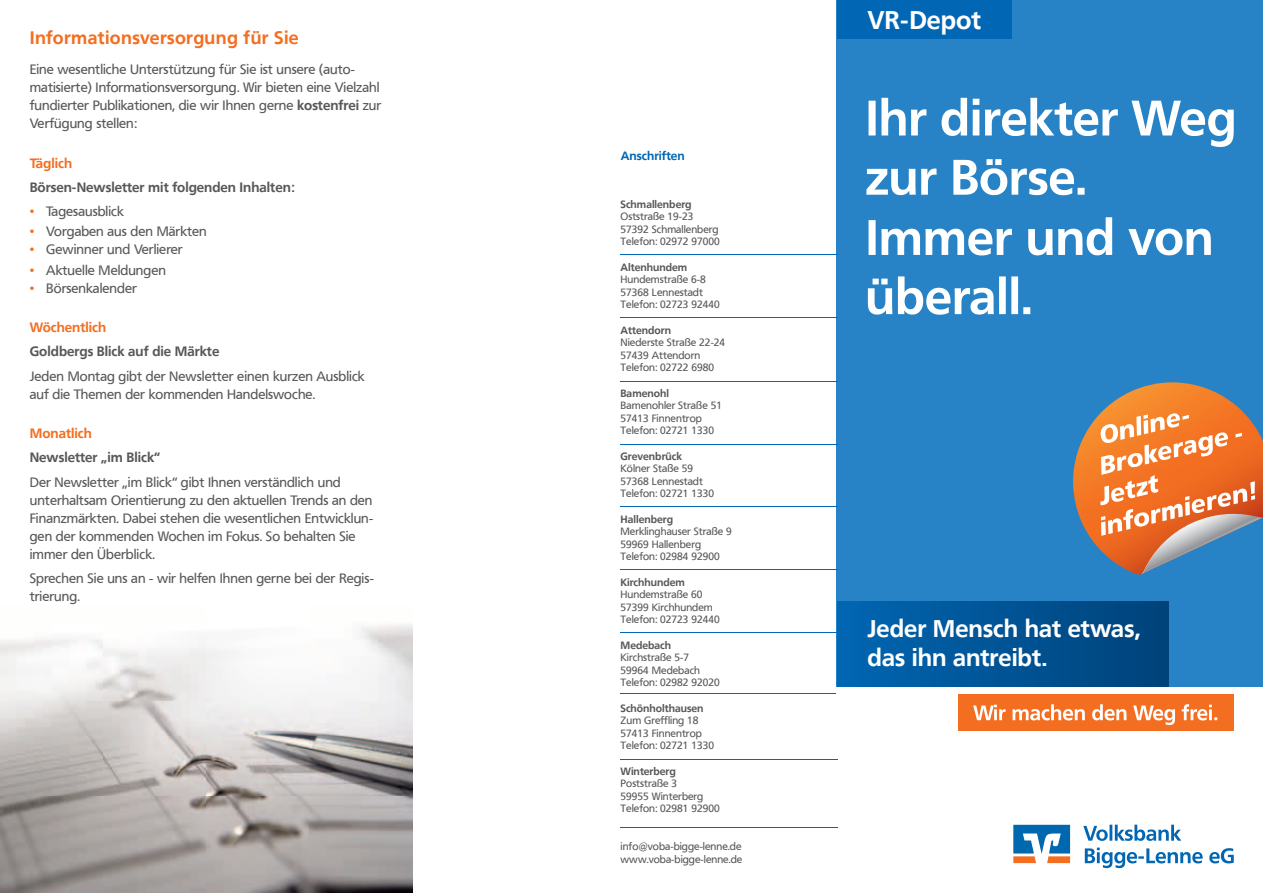
<style>
.page{position:relative;width:1263px;height:893px;background:#fff}
.page>*{position:absolute;margin:0;border:0;box-sizing:border-box;transform-origin:0 0}
.t1{font:700 25.5px "Frutiger VR";color:#fff}
.t2{font:700 24px/28.8px "Frutiger VR";color:#fff}
.t3{font:700 18px "Frutiger VR";letter-spacing:.02em;color:#f36e21}
.t4{font:13.5px/18px "Frutiger VR";color:#57585a}
.t5{font:700 13.5px "Frutiger VR";color:#57585a}
.t6{font:700 13.5px "Frutiger VR";color:#f36e21}
.t7{font:700 12px "Frutiger VR";color:#0166b3}
.t8{font:10.5px/12.6px "Frutiger VR";color:#57585a}
.t9{font:700 10.5px "Frutiger VR";color:#57585a}
.s1{font-weight:700}
.s2{color:#f36e21}
</style>
<div class="page">
<div style="left:836px;top:0;width:427px;height:687px;background:#2783c5"></div>
<div style="left:837px;top:0;width:175px;height:38px;background:#0166b3"></div>
<div style="left:838px;top:602px;width:330px;height:85px;background:linear-gradient(to right,#0166b2,#004279)"></div>
<div style="left:958px;top:694px;width:275px;height:36px;background:#f36e21"></div>
<svg style="left:973px;top:704px;width:244px;height:21px"></svg>
<svg style="left:1085px;top:848px;width:149px;height:20px"></svg>
<svg style="left:1083px;top:825px;width:98px;height:16px"></svg>
<div style="left:1012px;top:823px;width:59px;height:41px;background:#cadfee"></div>
<svg style="left:1013px;top:825px;width:57px;height:38px;background:#6f97b3"></svg>
<hr style="left:620px;top:381px;width:218px;height:1px;background:#0166b3">
<hr style="left:620px;top:444px;width:218px;height:1px;background:#0166b3">
<hr style="left:620px;top:506px;width:218px;height:1px;background:#0166b3">
<hr style="left:620px;top:569px;width:218px;height:1px;background:#0166b3">
<hr style="left:620px;top:632px;width:218px;height:1px;background:#0166b3">
<hr style="left:620px;top:694px;width:216px;height:1px;background:#0166b3">
<hr style="left:620px;top:759px;width:218px;height:1px;background:#0166b3">
<hr style="left:620px;top:254px;width:218px;height:1px;background:#0166b3">
<hr style="left:620px;top:317px;width:218px;height:1px;background:#0166b3">
<hr style="left:620px;top:827px;width:218px;height:1px;background:#0166b3">
<img style="left:0;top:624px;width:412px;height:269px">
<svg style="left:868px;top:276px;width:162px;height:39px"></svg>
<svg style="left:868px;top:217px;width:343px;height:38px"></svg>
<svg style="left:866px;top:159px;width:218px;height:36px"></svg>
<svg style="left:868px;top:98px;width:366px;height:49px"></svg>
<svg style="left:1073px;top:382px;width:190px;height:193px"></svg>
<h3 class="t3" style="left:30px;top:26px;width:270px">Informationsversorgung für Sie</h3>
<p class="t4" style="left:30px;top:61px;width:353px">Eine wesentliche Unterstützung für Sie ist unsere (auto&shy;matisierte) Informationsversorgung. Wir bieten eine Vielzahl fundierter Publikationen, die wir Ihnen gerne <span class="s1">kostenfrei</span> zur Verfügung stellen:</p>
<p class="t6" style="left:30px;top:155px;width:44px">Täglich</p>
<p class="t5" style="left:30px;top:179px;width:266px">Börsen-Newsletter mit folgenden Inhalten:</p>
<p class="t4" style="left:30px;top:203px;width:96px"><span class="s2">•</span> Tagesausblick</p>
<p class="t4" style="left:30px;top:223px;width:179px"><span class="s2">•</span> Vorgaben aus den Märkten</p>
<p class="t4" style="left:30px;top:241px;width:154px"><span class="s2">•</span> Gewinner und Verlierer</p>
<p class="t4" style="left:30px;top:261px;width:138px"><span class="s2">•</span> Aktuelle Meldungen</p>
<p class="t4" style="left:30px;top:279px;width:109px"><span class="s2">•</span> Börsenkalender</p>
<p class="t6" style="left:30px;top:319px;width:78px">Wöchentlich</p>
<p class="t5" style="left:30px;top:343px;width:191px">Goldbergs Blick auf die Märkte</p>
<p class="t4" style="left:30px;top:367px;width:336px">Jeden Montag gibt der Newsletter einen kurzen Ausblick auf die Themen der kommenden Handelswoche.</p>
<p class="t6" style="left:30px;top:425px;width:64px">Monatlich</p>
<p class="t5" style="left:30px;top:449px;width:132px">Newsletter „im Blick“</p>
<p class="t4" style="left:30px;top:473px;width:345px">Der Newsletter „im Blick“ gibt Ihnen verständlich und unterhaltsam Orientierung zu den aktuellen Trends an den Finanzmärkten. Dabei stehen die wesentlichen Entwicklun&shy;gen der kommenden Wochen im Fokus. So behalten Sie immer den Überblick.</p>
<p class="t4" style="left:30px;top:569px;width:346px">Sprechen Sie uns an - wir helfen Ihnen gerne bei der Regis&shy;trierung.</p>
<p class="t7" style="left:621px;top:148px;width:65px">Anschriften</p>
<p class="t9" style="left:620px;top:198px;width:73px">Schmallenberg</p>
<p class="t8" style="left:620px;top:210px;width:101px">Oststraße 19-23<br>57392 Schmallenberg<br>Telefon: 02972 97000</p>
<p class="t9" style="left:620px;top:261px;width:68px">Altenhundem</p>
<p class="t8" style="left:620px;top:273px;width:101px">Hundemstraße 6-8<br>57368 Lennestadt<br>Telefon: 02723 92440</p>
<p class="t9" style="left:620px;top:324px;width:52px">Attendorn</p>
<p class="t8" style="left:620px;top:336px;width:106px">Niederste Straße 22-24<br>57439 Attendorn<br>Telefon: 02722 6980</p>
<p class="t9" style="left:620px;top:387px;width:50px">Bamenohl</p>
<p class="t8" style="left:620px;top:399px;width:103px">Bamenohler Straße 51<br>57413 Finnentrop<br>Telefon: 02721 1330</p>
<p class="t9" style="left:620px;top:450px;width:63px">Grevenbrück</p>
<p class="t8" style="left:620px;top:462px;width:95px">Kölner Staße 59<br>57368 Lennestadt<br>Telefon: 02721 1330</p>
<p class="t9" style="left:620px;top:513px;width:54px">Hallenberg</p>
<p class="t8" style="left:620px;top:525px;width:113px">Merklinghauser Straße 9<br>59969 Hallenberg<br>Telefon: 02984 92900</p>
<p class="t9" style="left:620px;top:576px;width:66px">Kirchhundem</p>
<p class="t8" style="left:620px;top:588px;width:101px">Hundemstraße 60<br>57399 Kirchhundem<br>Telefon: 02723 92440</p>
<p class="t9" style="left:620px;top:639px;width:52px">Medebach</p>
<p class="t8" style="left:620px;top:651px;width:101px">Kirchstraße 5-7<br>59964 Medebach<br>Telefon: 02982 92020</p>
<p class="t9" style="left:620px;top:702px;width:85px">Schönholthausen</p>
<p class="t8" style="left:620px;top:714px;width:95px">Zum Greffling 18<br>57413 Finnentrop<br>Telefon: 02721 1330</p>
<p class="t9" style="left:620px;top:765px;width:57px">Winterberg</p>
<p class="t8" style="left:620px;top:777px;width:101px">Poststraße 3<br>59955 Winterberg<br>Telefon: 02981 92900</p>
<p class="t8" style="left:620px;top:840px;width:123px">info@voba-bigge-lenne.de www.voba-bigge-lenne.de</p>
<h1 class="t1" style="left:868px;top:5px;width:115px">VR-Depot</h1>
<h2 class="t2" style="left:867px;top:614px;width:274px">Jeder Mensch hat etwas, das ihn antreibt.</h2>
</div>
